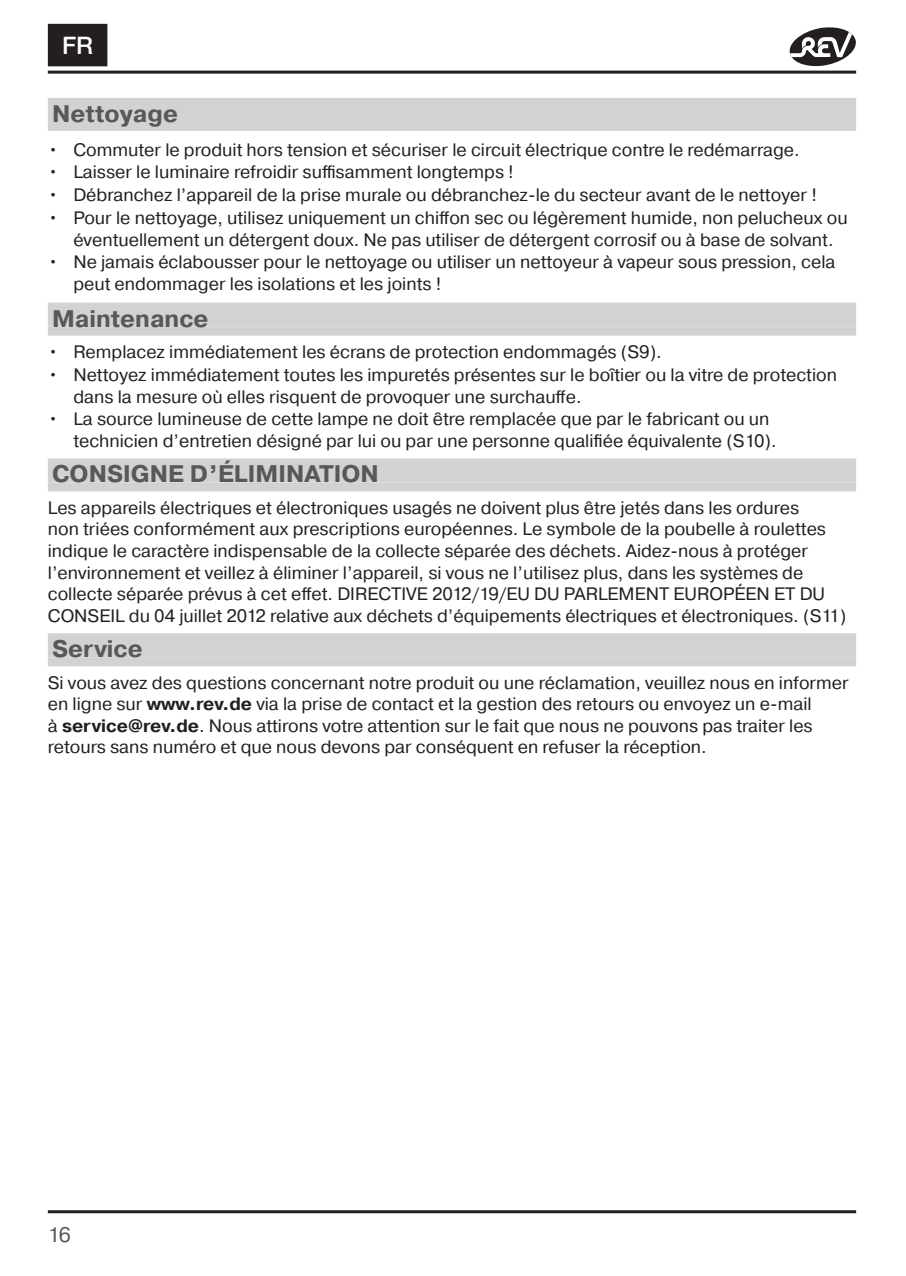
<style>
.page{position:relative;width:906px;height:1276px;background:#fff}
.page>*{position:absolute;margin:0;border:0;box-sizing:border-box;transform-origin:0 0}
.t1{font:700 24px "Pragmatica";color:#57585a}
.t2{font:500 24px "Helvetica Neue LT";color:#fff}
.t3{font:21px "Pragmatica";color:#57585a}
.t4{font:18px/21.6px "Pragmatica";color:#231f20}
.s1{font-weight:700}
</style>
<div class="page">
<hr style="left:48px;top:71px;width:808px;height:3px;background:#231f20">
<hr style="left:48px;top:1210px;width:808px;height:3px;background:#231f20">
<svg style="left:789px;top:27px;width:67px;height:39px"></svg>
<div style="left:49px;top:25px;width:57px;height:40px;background:#231f20"></div>
<div style="left:48px;top:24px;width:59px;height:42px;border:3px solid #231f20"></div>
<div style="left:48px;top:303px;width:808px;height:24px;background:#d1d2d4"></div>
<div style="left:48px;top:327px;width:808px;height:9px;background:#d1d2d4"></div>
<div style="left:48px;top:458px;width:808px;height:24px;background:#d1d2d4"></div>
<div style="left:48px;top:482px;width:808px;height:9px;background:#d1d2d4"></div>
<div style="left:48px;top:633px;width:808px;height:24px;background:#d1d2d4"></div>
<div style="left:48px;top:657px;width:808px;height:9px;background:#d1d2d4"></div>
<div style="left:48px;top:98px;width:808px;height:24px;background:#d1d2d4"></div>
<div style="left:48px;top:122px;width:808px;height:9px;background:#d1d2d4"></div>
<h1 class="t2" style="left:62px;top:31px;width:33px">FR</h1>
<h1 class="t1" style="left:52px;top:98px;width:127px">Nettoyage</h1>
<p class="t4" style="left:48px;top:139px;width:753px">• Commuter le produit hors tension et sécuriser le circuit électrique contre le redémarrage.</p>
<p class="t4" style="left:48px;top:162px;width:467px">• Laisser le luminaire refroidir suffisamment longtemps !</p>
<p class="t4" style="left:48px;top:185px;width:770px">• Débranchez l’appareil de la prise murale ou débranchez-le du secteur avant de le nettoyer !</p>
<p class="t4" style="left:73px;top:207px;width:775px;text-indent:-26px">• Pour le nettoyage, utilisez uniquement un chiffon sec ou légèrement humide, non pelucheux ou éventuellement un détergent doux. Ne pas utiliser de détergent corrosif ou à base de solvant.</p>
<p class="t4" style="left:73px;top:252px;width:763px;text-indent:-26px">• Ne jamais éclabousser pour le nettoyage ou utiliser un nettoyeur à vapeur sous pression, cela peut endommager les isolations et les joints !</p>
<h1 class="t1" style="left:52px;top:303px;width:158px">Maintenance</h1>
<p class="t4" style="left:48px;top:342px;width:615px">• Remplacez immédiatement les écrans de protection endommagés (S9).</p>
<p class="t4" style="left:73px;top:364px;width:765px;text-indent:-26px">• Nettoyez immédiatement toutes les impuretés présentes sur le boîtier ou la vitre de protection dans la mesure où elles risquent de provoquer une surchauffe.</p>
<p class="t4" style="left:73px;top:409px;width:704px;text-indent:-26px">• La source lumineuse de cette lampe ne doit être remplacée que par le fabricant ou un technicien d’entretien désigné par lui ou par une personne qualifiée équivalente (S10).</p>
<h1 class="t1" style="left:52px;top:459px;width:328px">CONSIGNE D’ÉLIMINATION</h1>
<p class="t4" style="left:48px;top:497px;width:799px">Les appareils électriques et électroniques usagés ne doivent plus être jetés dans les ordures<br>non triées conformément aux prescriptions européennes. Le symbole de la poubelle à roulettes indique le caractère indispensable de la collecte séparée des déchets. Aidez-nous à protéger l’environnement et veillez à éliminer l’appareil, si vous ne l’utilisez plus, dans les systèmes de collecte séparée prévus à cet effet. DIRECTIVE 2012/19/EU DU PARLEMENT EUROPÉEN ET DU CONSEIL du 04 juillet 2012 relative aux déchets d’équipements électriques et électroniques. (S11)</p>
<h1 class="t1" style="left:52px;top:633px;width:92px">Service</h1>
<p class="t4" style="left:48px;top:672px;width:802px">Si vous avez des questions concernant notre produit ou une réclamation, veuillez nous en informer en ligne sur <span class="s1">www.rev.de</span> via la prise de contact et la gestion des retours ou envoyez un e-mail<br>à <span class="s1">service@rev.de</span>. Nous attirons votre attention sur le fait que nous ne pouvons pas traiter les retours sans numéro et que nous devons par conséquent en refuser la réception.</p>
<p class="t3" style="left:48px;top:1222px;width:25px">16</p>
</div>
